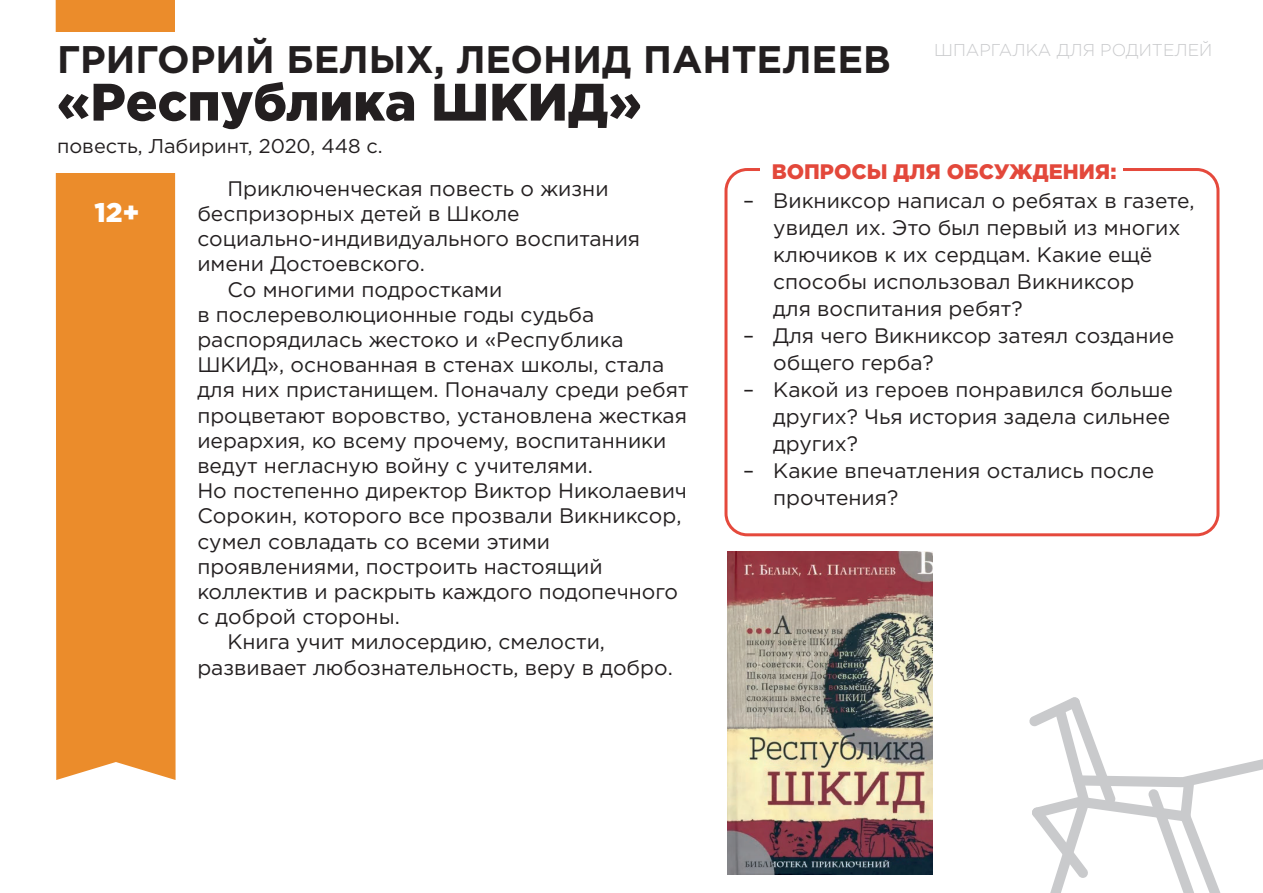
<style>
.page{position:relative;width:1263px;height:893px;background:#fff}
.page>*{position:absolute;margin:0;border:0;box-sizing:border-box;transform-origin:0 0}
.t1{font:900 52.65px "Gotham Pro";color:#231f20}
.t2{font:700 38.4px "Gotham Pro";color:#231f20}
.t3{font:900 27px "Gotham Pro";color:#fff}
.t4{font:21px/27px "Gotham Pro";color:#231f20}
.t5{font:900 21px "Gotham Pro";color:#e3483b}
.t6{font:19.95px "Gotham Pro";color:#231f20}
.t7{font:300 17.1px "Gotham Pro";color:#c9cacc}
</style>
<div class="page">
<div style="left:724px;top:168px;width:495px;height:368px;border:3px solid #e5493c;border-radius:21px"></div>
<svg style="left:1029px;top:697px;width:234px;height:196px"></svg>
<div style="left:56px;top:0;width:120px;height:780px;background:#eb8c2b"></div>
<div style="left:53px;top:32px;width:122px;height:140px;background:#fff"></div>
<div style="left:761px;top:156px;width:361px;height:34px;background:#fff"></div>
<img style="left:727px;top:552px;width:205px;height:323px">
<h2 class="t2" style="left:57px;top:37px;width:835px">ГРИГОРИЙ БЕЛЫХ, ЛЕОНИД ПАНТЕЛЕЕВ</h2>
<h1 class="t1" style="left:57px;top:72px;width:586px">«Республика ШКИД»</h1>
<p class="t6" style="left:57px;top:134px;width:327px">повесть, Лабиринт, 2020, 448 с.</p>
<p class="t7" style="left:934px;top:40px;width:280px">ШПАРГАЛКА ДЛЯ РОДИТЕЛЕЙ</p>
<p class="t3" style="left:94px;top:196px;width:47px">12+</p>
<p class="t4" style="left:227px;top:175px;width:383px">Приключенческая повесть о жизни</p>
<p class="t4" style="left:197px;top:200px;width:324px">беспризорных детей в Школе</p>
<p class="t4" style="left:197px;top:225px;width:444px">социально-индивидуального воспитания</p>
<p class="t4" style="left:197px;top:250px;width:229px">имени Достоевского.</p>
<p class="t4" style="left:227px;top:276px;width:276px">Со многими подростками</p>
<p class="t4" style="left:197px;top:301px;width:398px">в послереволюционные годы судьба</p>
<p class="t4" style="left:197px;top:326px;width:428px">распорядилась жестоко и «Республика</p>
<p class="t4" style="left:197px;top:351px;width:468px">ШКИД», основанная в стенах школы, стала</p>
<p class="t4" style="left:197px;top:376px;width:493px">для них пристанищем. Поначалу среди ребят</p>
<p class="t4" style="left:197px;top:402px;width:491px">процветают воровство, установлена жесткая</p>
<p class="t4" style="left:197px;top:427px;width:471px">иерархия, ко всему прочему, воспитанники</p>
<p class="t4" style="left:197px;top:452px;width:397px">ведут негласную войну с учителями.</p>
<p class="t4" style="left:197px;top:477px;width:491px">Но постепенно директор Виктор Николаевич</p>
<p class="t4" style="left:197px;top:502px;width:486px">Сорокин, которого все прозвали Викниксор,</p>
<p class="t4" style="left:197px;top:528px;width:354px">сумел совладать со всеми этими</p>
<p class="t4" style="left:197px;top:553px;width:407px">проявлениями, построить настоящий</p>
<p class="t4" style="left:197px;top:578px;width:482px">коллектив и раскрыть каждого подопечного</p>
<p class="t4" style="left:197px;top:603px;width:204px">с доброй стороны.</p>
<p class="t4" style="left:227px;top:628px;width:379px">Книга учит милосердию, смелости,</p>
<p class="t4" style="left:197px;top:654px;width:477px">развивает любознательность, веру в добро.</p>
<p class="t4" style="left:743px;top:187px;width:13px">–</p>
<p class="t4" style="left:743px;top:322px;width:13px">–</p>
<p class="t4" style="left:743px;top:376px;width:13px">–</p>
<p class="t4" style="left:743px;top:457px;width:13px">–</p>
<p class="t5" style="left:772px;top:160px;width:346px">ВОПРОСЫ ДЛЯ ОБСУЖДЕНИЯ:</p>
<p class="t4" style="left:773px;top:187px;width:423px">Викниксор написал о ребятах в газете, увидел их. Это был первый из многих ключиков к их сердцам. Какие ещё способы использовал Викниксор<br>для воспитания ребят?<br>Для чего Викниксор затеял создание общего герба?<br>Какой из героев понравился больше других? Чья история задела сильнее других?<br>Какие впечатления остались после прочтения?</p>
</div>
